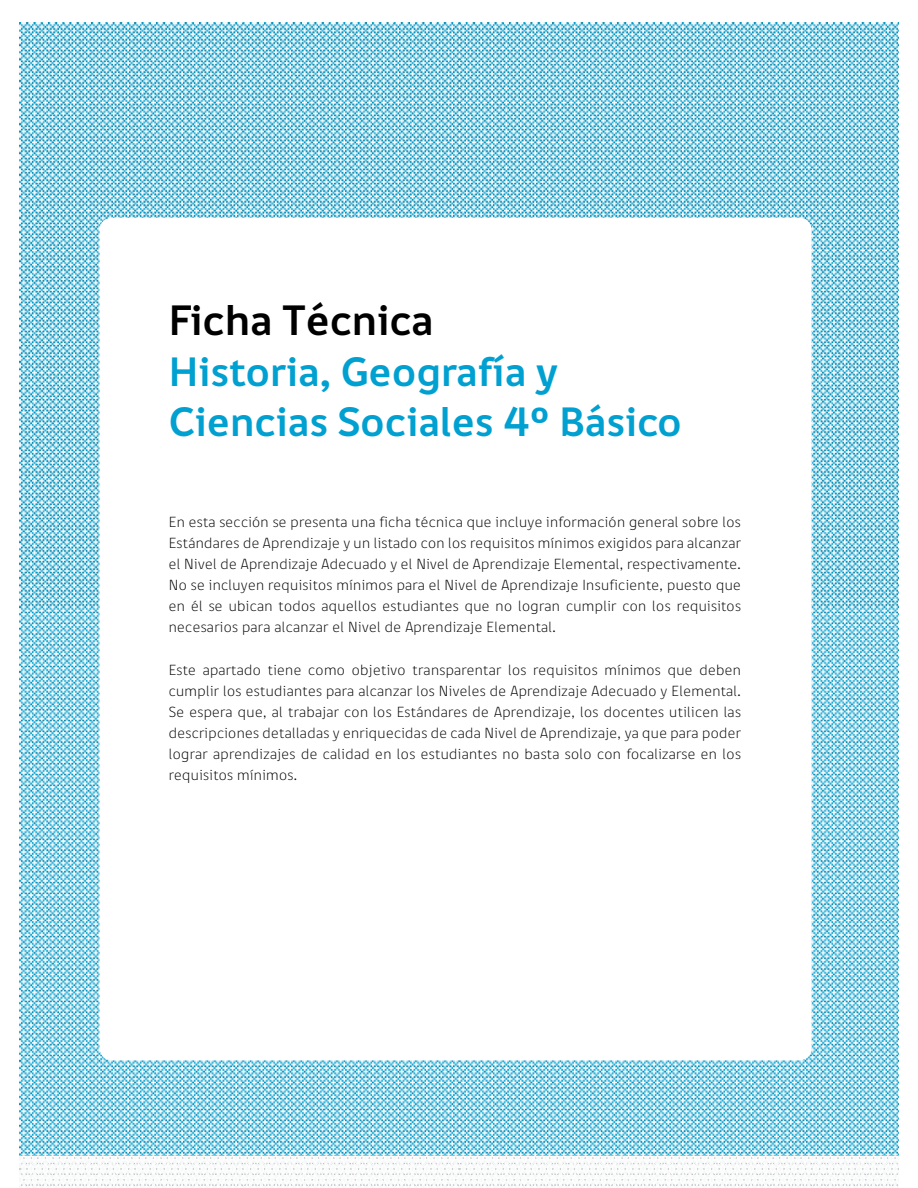
<style>
.page{position:relative;width:918px;height:1188px;background:#fff}
.page>*{position:absolute;margin:0;border:0;box-sizing:border-box;transform-origin:0 0}
.t1{font:700 43.5px "Digna";color:#000}
.t2{font:700 42px/50.4px "Digna";color:#00a0d1}
.t3{font:100 15px/21px "Digna";letter-spacing:.025em;color:#000;text-align:justify}
</style>
<div class="page">
<img style="left:19px;top:22px;width:880px;height:1164px">
<div style="left:99px;top:218px;width:713px;height:842px;background:#fff;border-radius:13px"></div>
<h1 class="t1" style="left:169px;top:292px;width:266px">Ficha Técnica</h1>
<h2 class="t2" style="left:169px;top:344px;width:515px">Historia, Geografía y<br>Ciencias Sociales 4º Básico</h2>
<p class="t3" style="left:169px;top:512px;width:574px">En esta sección se presenta una ficha técnica que incluye información general sobre los Estándares de Aprendizaje y un listado con los requisitos mínimos exigidos para alcanzar el Nivel de Aprendizaje Adecuado y el Nivel de Aprendizaje Elemental, respectivamente.<br>No se incluyen requisitos mínimos para el Nivel de Aprendizaje Insuficiente, puesto que en él se ubican todos aquellos estudiantes que no logran cumplir con los requisitos necesarios para alcanzar el Nivel de Aprendizaje Elemental.</p>
<p class="t3" style="left:169px;top:659px;width:574px">Este apartado tiene como objetivo transparentar los requisitos mínimos que deben cumplir los estudiantes para alcanzar los Niveles de Aprendizaje Adecuado y Elemental.<br>Se espera que, al trabajar con los Estándares de Aprendizaje, los docentes utilicen las descripciones detalladas y enriquecidas de cada Nivel de Aprendizaje, ya que para poder lograr aprendizajes de calidad en los estudiantes no basta solo con focalizarse en los requisitos mínimos.</p>
</div>
